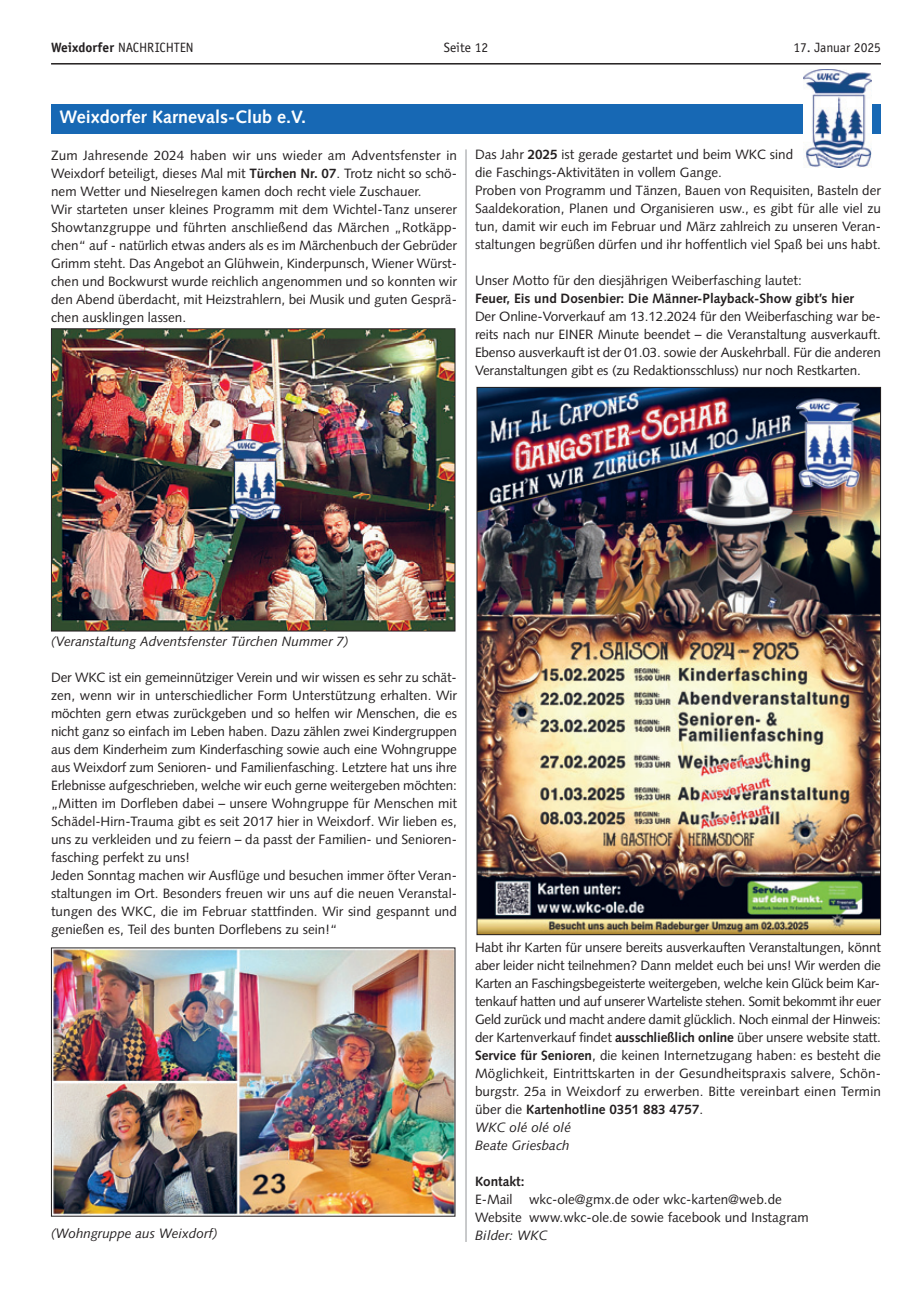
<style>
.page{position:relative;width:915px;height:1293px;background:#fff}
.page>*{position:absolute;margin:0;border:0;box-sizing:border-box;transform-origin:0 0}
.t1{font:700 18px "Syntax";color:#fff}
.t2{font:13.5px/18px "Syntax";color:#231f20}
.t3{font:italic 13.5px "Syntax";color:#231f20}
.t4{font:700 13.5px "Syntax";color:#231f20}
.t5{font:13.5px "Officina Sans";letter-spacing:-.005em;color:#231f20}
.s1{font-weight:700}
.s2{font-style:italic}
</style>
<div class="page">
<hr style="left:51px;top:63px;width:829px;height:2px;background:#231f20">
<div style="left:51px;top:104px;width:829px;height:29px;background:#1768b4"></div>
<img style="left:803px;top:70px;width:68px;height:97px">
<img style="left:53px;top:330px;width:400px;height:299px">
<div style="left:51px;top:328px;width:404px;height:303px;border:1px solid #231f20"></div>
<img style="left:53px;top:949px;width:400px;height:265px">
<img style="left:478px;top:389px;width:400px;height:544px">
<hr style="left:465px;top:149px;width:1px;height:1093px;background:#939598">
<p class="t5" style="left:51px;top:43px;width:144px"><span class="s1">Weixdorfer</span> NACHRICHTEN</p>
<p class="t5" style="left:443px;top:43px;width:46px">Seite 12</p>
<p class="t5" style="left:793px;top:43px;width:89px">17. Januar 2025</p>
<h1 class="t1" style="left:60px;top:110px;width:248px">Weixdorfer Karnevals-Club e.V.</h1>
<p class="t2" style="left:51px;top:147px;width:407px">Zum Jahresende 2024 haben wir uns wieder am Adventsfenster in Weixdorf beteiligt, dieses Mal mit <span class="s1">Türchen Nr. 07</span>. Trotz nicht so schö&shy;nem Wetter und Nieselregen kamen doch recht viele Zuschauer.<br>Wir starteten unser kleines Programm mit dem Wichtel-Tanz unserer Showtanzgruppe und führten anschließend das Märchen „Rotkäpp&shy;chen“ auf - natürlich etwas anders als es im Märchenbuch der Gebrüder Grimm steht. Das Angebot an Glühwein, Kinderpunsch, Wiener Würst&shy;chen und Bockwurst wurde reichlich angenommen und so konnten wir den Abend überdacht, mit Heizstrahlern, bei Musik und guten Gesprä&shy;chen ausklingen lassen.</p>
<p class="t2" style="left:475px;top:147px;width:407px">Das Jahr <span class="s1">2025</span> ist gerade gestartet und beim WKC sind<br>die Faschings-Aktivitäten in vollem Gange.<br>Proben von Programm und Tänzen, Bauen von Requisiten, Basteln der Saaldekoration, Planen und Organisieren usw., es gibt für alle viel zu tun, damit wir euch im Februar und März zahlreich zu unseren Veran&shy;staltungen begrüßen dürfen und ihr hoffentlich viel Spaß bei uns habt.</p>
<p class="t2" style="left:475px;top:273px;width:328px">Unser Motto für den diesjährigen Weiberfasching lautet:</p>
<p class="t4" style="left:475px;top:293px;width:380px">Feuer, Eis und Dosenbier: Die Männer-Playback-Show gibt’s hier</p>
<p class="t2" style="left:475px;top:309px;width:407px;text-align:justify">Der Online-Vorverkauf am 13.12.2024 für den Weiberfasching war be&shy;reits nach nur EINER Minute beendet – die Veranstaltung ausverkauft.<br>Ebenso ausverkauft ist der 01.03. sowie der Auskehrball. Für die anderen Veranstaltungen gibt es (zu Redaktionsschluss) nur noch Restkarten.</p>
<p class="t3" style="left:51px;top:635px;width:299px">(Veranstaltung Adventsfenster Türchen Nummer 7)</p>
<p class="t2" style="left:51px;top:669px;width:407px">Der WKC ist ein gemeinnütziger Verein und wir wissen es sehr zu schät&shy;zen, wenn wir in unterschiedlicher Form Unterstützung erhalten. Wir möchten gern etwas zurückgeben und so helfen wir Menschen, die es nicht ganz so einfach im Leben haben. Dazu zählen zwei Kindergruppen aus dem Kinderheim zum Kinderfasching sowie auch eine Wohngruppe aus Weixdorf zum Senioren- und Familienfasching. Letztere hat uns ihre Erlebnisse aufgeschrieben, welche wir euch gerne weitergeben möchten: „Mitten im Dorfleben dabei – unsere Wohngruppe für Menschen mit Schädel-Hirn-Trauma gibt es seit 2017 hier in Weixdorf. Wir lieben es, uns zu verkleiden und zu feiern – da passt der Familien- und Senioren&shy;fasching perfekt zu uns!<br>Jeden Sonntag machen wir Ausflüge und besuchen immer öfter Veran&shy;staltungen im Ort. Besonders freuen wir uns auf die neuen Veranstal&shy;tungen des WKC, die im Februar stattfinden. Wir sind gespannt und genießen es, Teil des bunten Dorflebens zu sein!“</p>
<p class="t3" style="left:51px;top:1228px;width:168px">(Wohngruppe aus Weixdorf)</p>
<p class="t2" style="left:475px;top:939px;width:407px">Habt ihr Karten für unsere bereits ausverkauften Veranstaltungen, könnt aber leider nicht teilnehmen? Dann meldet euch bei uns! Wir werden die Karten an Faschingsbegeisterte weitergeben, welche kein Glück beim Kar&shy;tenkauf hatten und auf unserer Warteliste stehen. Somit bekommt ihr euer Geld zurück und macht andere damit glücklich. Noch einmal der Hinweis: der Kartenverkauf findet <span class="s1">ausschließlich online</span> über unsere website statt.<br><span class="s1">Service für Senioren</span>, die keinen Internetzugang haben: es besteht die Möglichkeit, Eintrittskarten in der Gesundheitspraxis salvere, Schön&shy;burgstr. 25a in Weixdorf zu erwerben. Bitte vereinbart einen Termin über die <span class="s1">Kartenhotline 0351 883 4757</span>.<br><span class="s2">WKC olé olé olé<br>Beate Griesbach</span></p>
<p class="t4" style="left:475px;top:1175px;width:51px">Kontakt:</p>
<p class="t2" style="left:475px;top:1191px;width:335px">E-Mail wkc-ole@gmx.de oder wkc-karten@web.de<br>Website www.wkc-ole.de sowie facebook und Instagram</p>
<p class="t3" style="left:475px;top:1229px;width:74px">Bilder: WKC</p>
</div>
